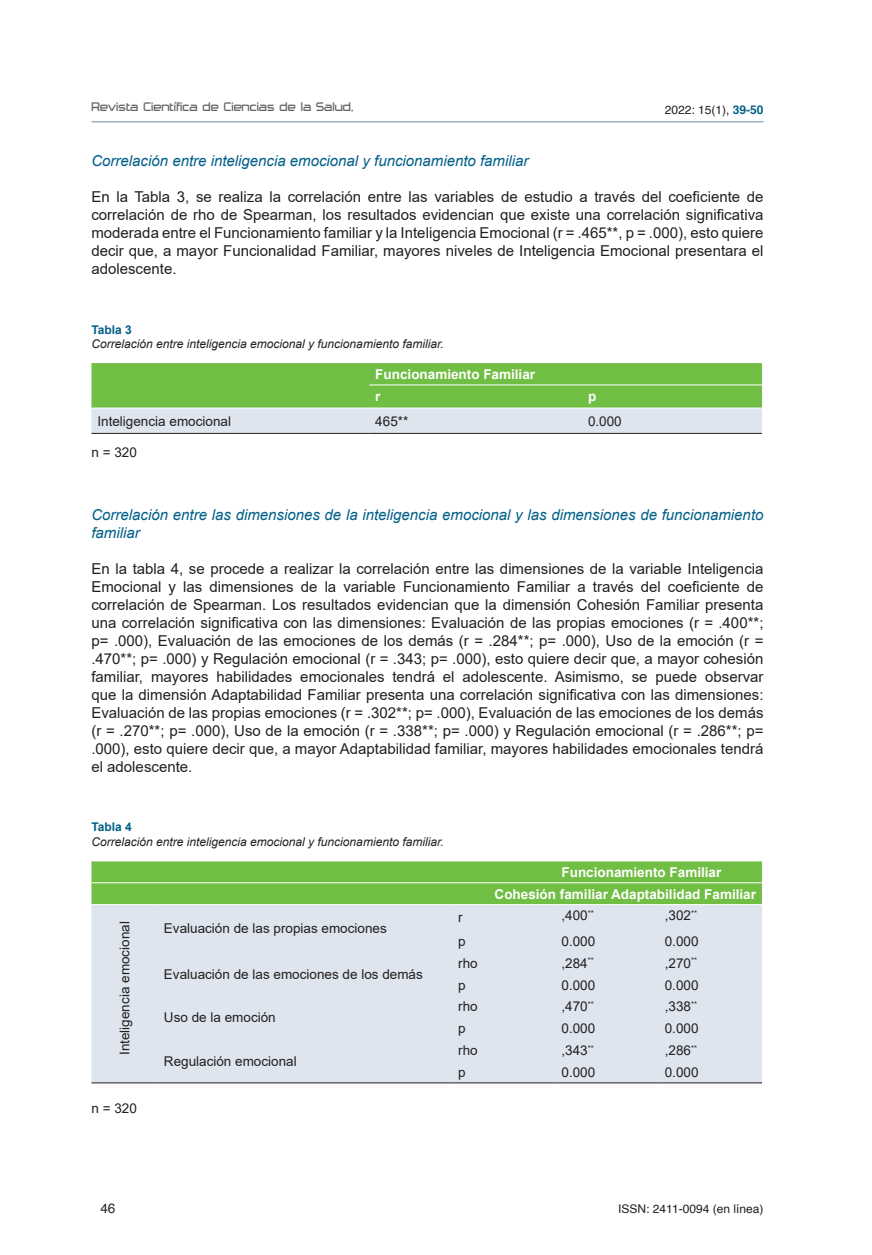
<style>
.page{position:relative;width:872px;height:1255px;background:#fff}
.page>*{position:absolute;margin:0;border:0;box-sizing:border-box;transform-origin:0 0}
.TEXTO_CUERPO_GENERAL{font:15px/18px "Arial";color:#231f20;text-align:justify}
.TEXTO_CUERPO_GENERAL-2{font:italic 15px/18px "Arial";color:#005f88}
.REV_tabla_cuerpo{font:13.5px "Arial";color:#231f20}
.REV_tabla_cuerpo-2{font:700 13.5px "Arial";color:#fff}
.t1{font:300 13.5px "Trade Marker";letter-spacing:.01em;color:#636366;scale:.85 1}
.TEXTO_CUERPO_GENERAL-3{font:13.5px "Arial";color:#231f20}
.t2{font:13.5px "Helvetica";color:#231f20}
.subtituto_tabla{font:italic 12px "Arial";color:#231f20}
.t3{font:12px "Helvetica";color:#231f20}
.título_tabla{font:700 12px "Arial";color:#005f88}
.s1{font-weight:700;color:#005f88}
</style>
<div class="page">
<hr style="left:91px;top:121px;width:672px;height:1px;background:#749bb7">
<svg style="left:91px;top:363px;width:671px;height:70px;background:#99cc83"></svg>
<hr style="left:369px;top:384px;width:213px;height:1px;background:#fff">
<hr style="left:582px;top:384px;width:180px;height:1px;background:#fff">
<hr style="left:91px;top:433px;width:278px;height:1px;background:#231f20">
<hr style="left:369px;top:433px;width:213px;height:1px;background:#231f20">
<hr style="left:582px;top:433px;width:180px;height:1px;background:#231f20">
<hr style="left:91px;top:407px;width:278px;height:1px;background:#fff">
<hr style="left:369px;top:407px;width:213px;height:1px;background:#fff">
<hr style="left:582px;top:407px;width:180px;height:1px;background:#fff">
<div style="left:91px;top:861px;width:671px;height:43px;background:#70be44"></div>
<div style="left:91px;top:905px;width:671px;height:177px;background:#dee5ee"></div>
<hr style="left:91px;top:882px;width:67px;height:1px;background:#fff">
<hr style="left:158px;top:882px;width:294px;height:1px;background:#fff">
<hr style="left:452px;top:882px;width:103px;height:1px;background:#fff">
<hr style="left:555px;top:882px;width:104px;height:1px;background:#fff">
<hr style="left:659px;top:882px;width:103px;height:1px;background:#fff">
<hr style="left:158px;top:1082px;width:294px;height:1px;background:#231f20">
<hr style="left:91px;top:1082px;width:67px;height:1px;background:#231f20">
<hr style="left:452px;top:1082px;width:103px;height:1px;background:#231f20">
<hr style="left:555px;top:1082px;width:104px;height:1px;background:#231f20">
<hr style="left:659px;top:1082px;width:103px;height:1px;background:#231f20">
<p class="t1" style="left:91px;top:99px;width:310px">Revista Científica de Ciencias de la Salud,</p>
<p class="t3" style="left:664px;top:100px;width:100px">2022: 15(1), <span class="s1">39-50</span></p>
<p class="TEXTO_CUERPO_GENERAL-2" style="left:91px;top:152px;width:438px">Correlación entre inteligencia emocional y funcionamiento familiar</p>
<p class="TEXTO_CUERPO_GENERAL" style="left:91px;top:188px;width:673px">En la Tabla 3, se realiza la correlación entre las variables de estudio a través del coeficiente de correlación de rho de Spearman, los resultados evidencian que existe una correlación significativa moderada entre el Funcionamiento familiar y la Inteligencia Emocional (r = .465**, p = .000), esto quiere decir que, a mayor Funcionalidad Familiar, mayores niveles de Inteligencia Emocional presentara el adolescente.</p>
<p class="título_tabla" style="left:91px;top:321px;width:42px">Tabla 3</p>
<p class="subtituto_tabla" style="left:91px;top:336px;width:354px">Correlación entre inteligencia emocional y funcionamiento familiar.</p>
<p class="REV_tabla_cuerpo-2" style="left:375px;top:364px;width:161px">Funcionamiento Familiar</p>
<p class="REV_tabla_cuerpo-2" style="left:375px;top:387px;width:7px">r</p>
<p class="REV_tabla_cuerpo-2" style="left:588px;top:387px;width:10px">p</p>
<p class="REV_tabla_cuerpo" style="left:97px;top:411px;width:135px">Inteligencia emocional</p>
<p class="REV_tabla_cuerpo" style="left:375px;top:411px;width:35px">465**</p>
<p class="REV_tabla_cuerpo" style="left:588px;top:411px;width:35px">0.000</p>
<p class="REV_tabla_cuerpo" style="left:91px;top:442px;width:47px">n = 320</p>
<p class="TEXTO_CUERPO_GENERAL-2" style="left:91px;top:505px;width:673px">Correlación entre las dimensiones de la inteligencia emocional y las dimensiones de funcionamiento familiar</p>
<p class="TEXTO_CUERPO_GENERAL" style="left:91px;top:559px;width:673px">En la tabla 4, se procede a realizar la correlación entre las dimensiones de la variable Inteligencia Emocional y las dimensiones de la variable Funcionamiento Familiar a través del coeficiente de correlación de Spearman. Los resultados evidencian que la dimensión Cohesión Familiar presenta una correlación significativa con las dimensiones: Evaluación de las propias emociones (r = .400**; p= .000), Evaluación de las emociones de los demás (r = .284**; p= .000), Uso de la emoción (r = .470**; p= .000) y Regulación emocional (r = .343; p= .000), esto quiere decir que, a mayor cohesión familiar, mayores habilidades emocionales tendrá el adolescente. Asimismo, se puede observar que la dimensión Adaptabilidad Familiar presenta una correlación significativa con las dimensiones:<br>Evaluación de las propias emociones (r = .302**; p= .000), Evaluación de las emociones de los demás (r = .270**; p= .000), Uso de la emoción (r = .338**; p= .000) y Regulación emocional (r = .286**; p= .000), esto quiere decir que, a mayor Adaptabilidad familiar, mayores habilidades emocionales tendrá el adolescente.</p>
<p class="título_tabla" style="left:91px;top:818px;width:42px">Tabla 4</p>
<p class="subtituto_tabla" style="left:91px;top:833px;width:354px">Correlación entre inteligencia emocional y funcionamiento familiar.</p>
<p class="REV_tabla_cuerpo" style="left:116px;top:1054px;width:135px;rotate:-90deg">Inteligencia emocional</p>
<p class="REV_tabla_cuerpo" style="left:164px;top:919px;width:224px">Evaluación de las propias emociones</p>
<p class="REV_tabla_cuerpo" style="left:164px;top:964px;width:260px">Evaluación de las emociones de los demás</p>
<p class="REV_tabla_cuerpo" style="left:164px;top:1008px;width:113px">Uso de la emoción</p>
<p class="TEXTO_CUERPO_GENERAL-3" style="left:91px;top:1099px;width:47px">n = 320</p>
<p class="REV_tabla_cuerpo" style="left:164px;top:1051px;width:134px">Regulación emocional</p>
<p class="REV_tabla_cuerpo-2" style="left:561px;top:862px;width:161px">Funcionamiento Familiar</p>
<p class="REV_tabla_cuerpo-2" style="left:494px;top:884px;width:263px">Cohesión familiar Adaptabilidad Familiar</p>
<p class="REV_tabla_cuerpo" style="left:458px;top:908px;width:6px">r</p>
<p class="REV_tabla_cuerpo" style="left:561px;top:906px;width:34px">,400<sup>**</sup></p>
<p class="REV_tabla_cuerpo" style="left:665px;top:906px;width:34px">,302<sup>**</sup></p>
<p class="REV_tabla_cuerpo" style="left:458px;top:931px;width:9px">p</p>
<p class="REV_tabla_cuerpo" style="left:561px;top:931px;width:35px">0.000</p>
<p class="REV_tabla_cuerpo" style="left:665px;top:931px;width:35px">0.000</p>
<p class="REV_tabla_cuerpo" style="left:458px;top:953px;width:21px">rho</p>
<p class="REV_tabla_cuerpo" style="left:561px;top:953px;width:34px">,284<sup>**</sup></p>
<p class="REV_tabla_cuerpo" style="left:665px;top:953px;width:34px">,270<sup>**</sup></p>
<p class="REV_tabla_cuerpo" style="left:458px;top:975px;width:9px">p</p>
<p class="REV_tabla_cuerpo" style="left:561px;top:975px;width:35px">0.000</p>
<p class="REV_tabla_cuerpo" style="left:665px;top:975px;width:35px">0.000</p>
<p class="REV_tabla_cuerpo" style="left:458px;top:997px;width:21px">rho</p>
<p class="REV_tabla_cuerpo" style="left:561px;top:997px;width:34px">,470<sup>**</sup></p>
<p class="REV_tabla_cuerpo" style="left:665px;top:997px;width:34px">,338<sup>**</sup></p>
<p class="REV_tabla_cuerpo" style="left:458px;top:1019px;width:9px">p</p>
<p class="REV_tabla_cuerpo" style="left:561px;top:1019px;width:35px">0.000</p>
<p class="REV_tabla_cuerpo" style="left:665px;top:1019px;width:35px">0.000</p>
<p class="REV_tabla_cuerpo" style="left:458px;top:1040px;width:21px">rho</p>
<p class="REV_tabla_cuerpo" style="left:561px;top:1040px;width:34px">,343<sup>**</sup></p>
<p class="REV_tabla_cuerpo" style="left:665px;top:1040px;width:34px">,286<sup>**</sup></p>
<p class="REV_tabla_cuerpo" style="left:458px;top:1062px;width:9px">p</p>
<p class="REV_tabla_cuerpo" style="left:561px;top:1062px;width:35px">0.000</p>
<p class="REV_tabla_cuerpo" style="left:665px;top:1062px;width:35px">0.000</p>
<p class="t2" style="left:100px;top:1197px;width:17px">46</p>
<p class="t3" style="left:618px;top:1199px;width:147px">ISSN: 2411-0094 (en línea)</p>
</div>
